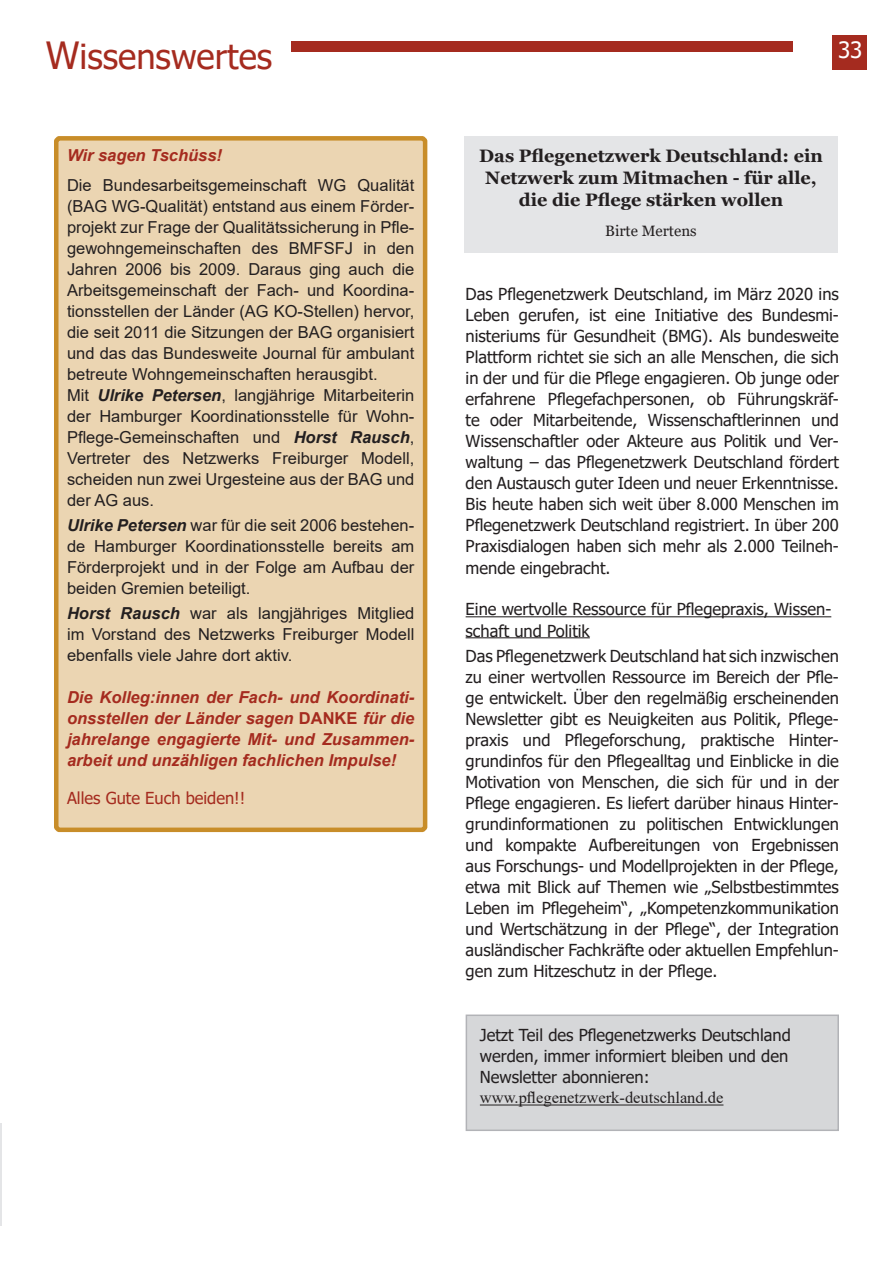
<style>
.page{position:relative;width:893px;height:1263px;background:#fff}
.page>*{position:absolute;margin:0;border:0;box-sizing:border-box;transform-origin:0 0}
.t1{font:34.5px "Tahoma";color:#a52b1f}
.t2{font:22.5px "Tahoma";color:#fff}
.t3{font:700 18px/21.6px "Georgia";color:#231f20;text-align:center}
.t4{font:16.5px/21px "Tahoma";color:#231f20;text-align:justify}
.t5{font:16.5px/21px "Arial";color:#231f20;text-align:justify}
.t6{font:italic 700 16.5px/21px "Arial";color:#a52b1f;text-align:justify}
.t7{font:16.5px "Times New Roman";color:#231f20}
.t8{font:16.5px "Tahoma";color:#a52b1f}
.t9{font:15px "Georgia";color:#231f20}
.s1{font-size:37.5px}
.s2{font-weight:700;font-style:italic}
.s3{font-style:normal}
</style>
<div class="page">
<div style="left:291px;top:42px;width:502px;height:10px;background:#a52b1f"></div>
<div style="left:833px;top:36px;width:34px;height:34px;background:#a52b1f"></div>
<hr style="left:0;top:1123px;width:1px;height:103px;background:#e4e5e7">
<div style="left:54px;top:136px;width:374px;height:697px;background:#ebd5b2"></div>
<hr style="left:466px;top:616px;width:365px;height:1px;background:#231f20">
<hr style="left:466px;top:637px;width:124px;height:1px;background:#231f20">
<div style="left:464px;top:136px;width:374px;height:117px;background:#e4e5e7"></div>
<div style="left:466px;top:1015px;width:372px;height:115px;background:#d6d7d9"></div>
<hr style="left:480px;top:1104px;width:243px;height:1px;background:#231f20">
<div style="left:466px;top:1014px;width:373px;height:117px;border:2px solid #b2b3b7"></div>
<h1 class="t1" style="left:46px;top:33px;width:228px"><span class="s1">W</span>issenswertes</h1>
<p class="t6" style="left:67px;top:145px;width:157px">Wir sagen Tschüss!</p>
<p class="t5" style="left:67px;top:174px;width:349px;text-align:left">Die Bundesarbeitsgemeinschaft WG Qualität (BAG WG-Qualität) entstand aus einem Förder&shy;projekt zur Frage der Qualitätssicherung in Pfle&shy;gewohngemeinschaften des BMFSFJ in den Jahren 2006 bis 2009. Daraus ging auch die Arbeitsgemeinschaft der Fach- und Koordina&shy;tionsstellen der Länder (AG KO-Stellen) hervor, die seit 2011 die Sitzungen der BAG organisiert und das das Bundesweite Journal für ambulant betreute Wohngemeinschaften herausgibt.<br>Mit <span class="s2">Ulrike Petersen</span>, langjährige Mitarbeiterin der Hamburger Koordinationsstelle für Wohn-Pflege-Gemeinschaften und <span class="s2">Horst Rausch</span>, Vertreter des Netzwerks Freiburger Modell, scheiden nun zwei Urgesteine aus der BAG und der AG aus.</p>
<p class="t5" style="left:67px;top:514px;width:349px"><span class="s2">Ulrike Petersen</span> war für die seit 2006 bestehen&shy;de Hamburger Koordinationsstelle bereits am Förderprojekt und in der Folge am Aufbau der beiden Gremien beteiligt.</p>
<p class="t5" style="left:67px;top:603px;width:349px"><span class="s2">Horst Rausch</span> war als langjähriges Mitglied im Vorstand des Netzwerks Freiburger Modell ebenfalls viele Jahre dort aktiv.</p>
<p class="t6" style="left:67px;top:687px;width:349px">Die Kolleg:innen der Fach- und Koordinati&shy;onsstellen der Länder sagen <span class="s3">DANKE</span> für die jahrelange engagierte Mit- und Zusammen&shy;arbeit und unzähligen fachlichen Impulse!</p>
<p class="t8" style="left:67px;top:787px;width:180px">Alles Gute Euch beiden!!</p>
<h2 class="t2" style="left:838px;top:34px;width:26px">33</h2>
<p class="t3" style="left:479px;top:145px;width:345px">Das Pflegenetzwerk Deutschland: ein<br>Netzwerk zum Mitmachen - für alle, die die Pflege stärken wollen</p>
<p class="t9" style="left:605px;top:221px;width:93px">Birte Mertens</p>
<p class="t4" style="left:466px;top:285px;width:375px">Das Pflegenetzwerk Deutschland, im März 2020 ins Leben gerufen, ist eine Initiative des Bundesmi&shy;nisteriums für Gesundheit (BMG). Als bundesweite Plattform richtet sie sich an alle Menschen, die sich in der und für die Pflege engagieren. Ob junge oder erfahrene Pflegefachpersonen, ob Führungskräf&shy;te oder Mitarbeitende, Wissenschaftlerinnen und Wissenschaftler oder Akteure aus Politik und Ver&shy;waltung – das Pflegenetzwerk Deutschland fördert den Austausch guter Ideen und neuer Erkenntnisse.<br>Bis heute haben sich weit über 8.000 Menschen im Pflegenetzwerk Deutschland registriert. In über 200<br>Praxisdialogen haben sich mehr als 2.000 Teilneh&shy;mende eingebracht.</p>
<p class="t4" style="left:466px;top:600px;width:367px">Eine wertvolle Ressource für Pflegepraxis, Wissen&shy;schaft und Politik</p>
<p class="t4" style="left:466px;top:646px;width:375px">Das Pflegenetzwerk Deutschland hat sich inzwischen zu einer wertvollen Ressource im Bereich der Pfle&shy;ge entwickelt. Über den regelmäßig erscheinenden Newsletter gibt es Neuigkeiten aus Politik, Pflege&shy;praxis und Pflegeforschung, praktische Hinter&shy;grundinfos für den Pflegealltag und Einblicke in die Motivation von Menschen, die sich für und in der Pflege engagieren. Es liefert darüber hinaus Hinter&shy;grundinformationen zu politischen Entwicklungen und kompakte Aufbereitungen von Ergebnissen aus Forschungs- und Modellprojekten in der Pflege, etwa mit Blick auf Themen wie „Selbstbestimmtes Leben im Pflegeheim“, „Kompetenzkommunikation und Wertschätzung in der Pflege“, der Integration ausländischer Fachkräfte oder aktuellen Empfehlun&shy;gen zum Hitzeschutz in der Pflege.</p>
<p class="t4" style="left:480px;top:1026px;width:312px;text-align:left">Jetzt Teil des Pflegenetzwerks Deutschland werden, immer informiert bleiben und den<br>Newsletter abonnieren:</p>
<p class="t7" style="left:480px;top:1086px;width:245px">www.pflegenetzwerk-deutschland.de</p>
</div>
